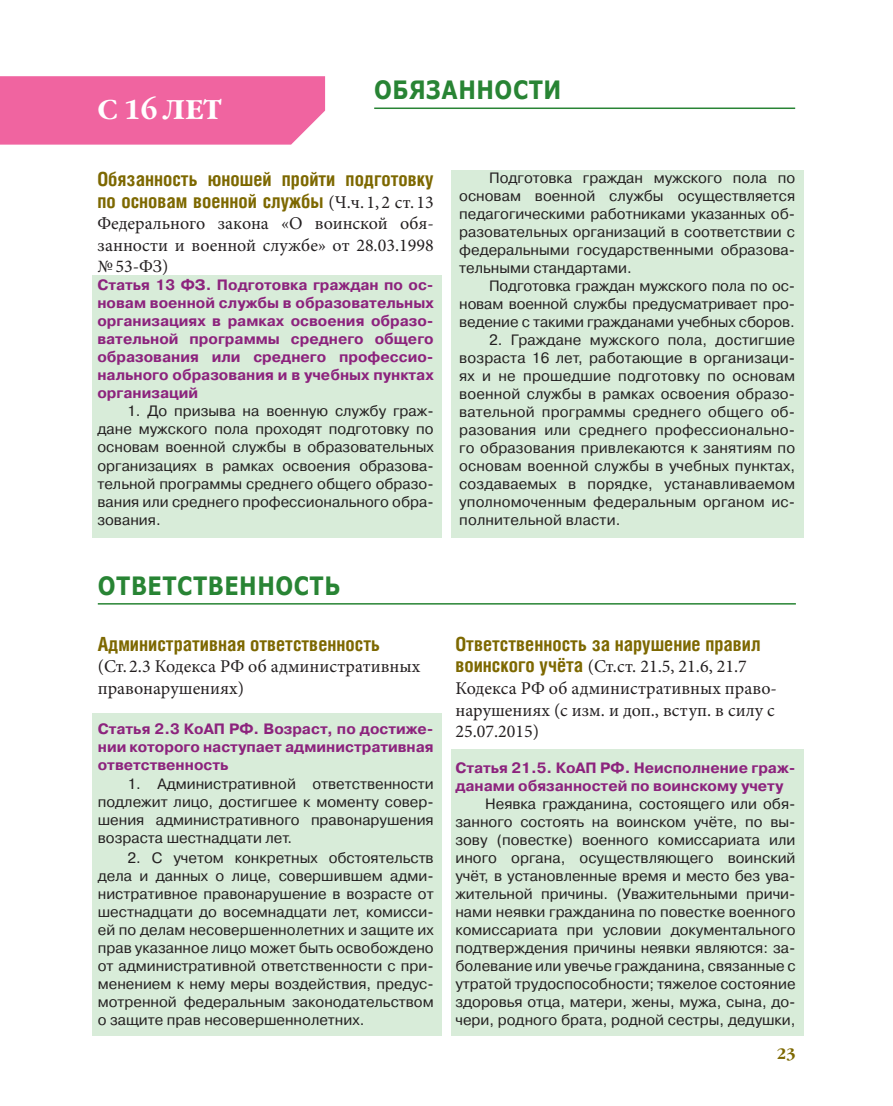
<style>
.page{position:relative;width:893px;height:1106px;background:#fff}
.page>*{position:absolute;margin:0;border:0;box-sizing:border-box;transform-origin:0 0}
.t1{font:700 27px "Garamond C";color:#fff}
.t2{font:700 25.2px "Verdana";letter-spacing:.025em;color:#288434;scale:.83 1}
.t3{font:700 19.5px/21.6px "Helios Cond C";color:#7d6800}
.t4{font:18px/21.6px "Minion Pro";color:#231f20}
.t5{font:15px/18px "Pragmatica C";color:#231f20;text-align:justify}
.t6{font:700 15px/18px "Pragmatica C";color:#8c237d;text-align:justify}
.t7{font:700 15px "Garamond C";color:#7d6800}
.s1{font-family:"Minion Pro";font-weight:400;font-size:18px;color:#231f20}
.s2{font-family:"Helios Cond C";font-weight:700;font-size:19.5px;color:#7d6800}
</style>
<div class="page">
<div style="left:0;top:76px;width:325px;height:69px;background:#f064a0"></div>
<hr style="left:374px;top:107px;width:421px;height:2px;background:#288434">
<hr style="left:98px;top:603px;width:698px;height:1px;background:#288434">
<h1 class="t1" style="left:97px;top:96px;width:126px">С 16 ЛЕТ</h1>
<h2 class="t2" style="left:374px;top:74px;width:227px">ОБЯЗАННОСТИ</h2>
<h3 class="t3" style="left:97px;top:170px;width:338px">Обязанность юношей пройти подготовку по основам военной службы <span class="s1">(Ч.ч. 1, 2 ст. 13</span></h3>
<p class="t4" style="left:97px;top:214px;width:338px;text-align:justify">Федерального закона «О воинской обя&shy;занности и военной службе» от 28.03.1998 № 53-ФЗ)</p>
<p class="t6" style="left:97px;top:278px;width:338px">Статья 13 ФЗ. Подготовка граждан по ос&shy;новам военной службы в образовательных организациях в рамках освоения образо&shy;вательной программы среднего общего образования или среднего профессио&shy;нального образования и в учебных пунктах организаций</p>
<p class="t5" style="left:97px;top:404px;width:338px;text-indent:30px">1. До призыва на военную службу граж&shy;дане мужского пола проходят подготовку по основам военной службы в образовательных организациях в рамках освоения образова&shy;тельной программы среднего общего образо&shy;вания или среднего профессионального обра&shy;зования.</p>
<h2 class="t2" style="left:98px;top:569px;width:294px">ОТВЕТСТВЕННОСТЬ</h2>
<h3 class="t3" style="left:98px;top:635px;width:284px">Административная ответственность</h3>
<p class="t4" style="left:98px;top:657px;width:324px">(Ст. 2.3 Кодекса РФ об административных правонарушениях)</p>
<p class="t6" style="left:98px;top:721px;width:337px">Статья 2.3 КоАП РФ. Возраст, по достиже&shy;нии которого наступает административная ответственность</p>
<p class="t5" style="left:98px;top:776px;width:337px;text-indent:30px">1. Административной ответственности подлежит лицо, достигшее к моменту совер&shy;шения административного правонарушения возраста шестнадцати лет.</p>
<p class="t5" style="left:98px;top:850px;width:337px;text-indent:30px">2. С учетом конкретных обстоятельств дела и данных о лице, совершившем адми&shy;нистративное правонарушение в возрасте от шестнадцати до восемнадцати лет, комисси&shy;ей по делам несовершеннолетних и защите их прав указанное лицо может быть освобождено от административной ответственности с при&shy;менением к нему меры воздействия, предус&shy;мотренной федеральным законодательством о защите прав несовершеннолетних.</p>
<p class="t5" style="left:459px;top:170px;width:337px;text-indent:30px">Подготовка граждан мужского пола по основам военной службы осуществляется педагогическими работниками указанных об&shy;разовательных организаций в соответствии с федеральными государственными образова&shy;тельными стандартами.</p>
<p class="t5" style="left:459px;top:278px;width:337px;text-indent:30px">Подготовка граждан мужского пола по ос&shy;новам военной службы предусматривает про&shy;ведение с такими гражданами учебных сборов.</p>
<p class="t5" style="left:459px;top:332px;width:337px;text-indent:30px">2. Граждане мужского пола, достигшие возраста 16 лет, работающие в организаци&shy;ях и не прошедшие подготовку по основам военной службы в рамках освоения образо&shy;вательной программы среднего общего об&shy;разования или среднего профессионально&shy;го образования привлекаются к занятиям по основам военной службы в учебных пунктах, создаваемых в порядке, устанавливаемом уполномоченным федеральным органом ис&shy;полнительной власти.</p>
<h3 class="t3" style="left:455px;top:635px;width:307px">Ответственность за нарушение правил</h3>
<p class="t4" style="left:455px;top:657px;width:323px"><span class="s2">воинского учёта</span> (Ст.ст. 21.5, 21.6, 21.7<br>Кодекса РФ об административных право&shy;нарушениях (с изм. и доп., вступ. в силу с 25.07.2015)</p>
<p class="t6" style="left:455px;top:760px;width:342px">Статья 21.5. КоАП РФ. Неисполнение граж&shy;данами обязанностей по воинскому учету</p>
<p class="t5" style="left:455px;top:796px;width:342px;text-indent:30px">Неявка гражданина, состоящего или обя&shy;занного состоять на воинском учёте, по вы&shy;зову (повестке) военного комиссариата или иного органа, осуществляющего воинский учёт, в установленные время и место без ува&shy;жительной причины. (Уважительными причи&shy;нами неявки гражданина по повестке военного комиссариата при условии документального подтверждения причины неявки являются: за&shy;болевание или увечье гражданина, связанные с утратой трудоспособности; тяжелое состояние здоровья отца, матери, жены, мужа, сына, до&shy;чери, родного брата, родной сестры, дедушки,</p>
<p class="t7" style="left:777px;top:1046px;width:20px">23</p>
</div>
